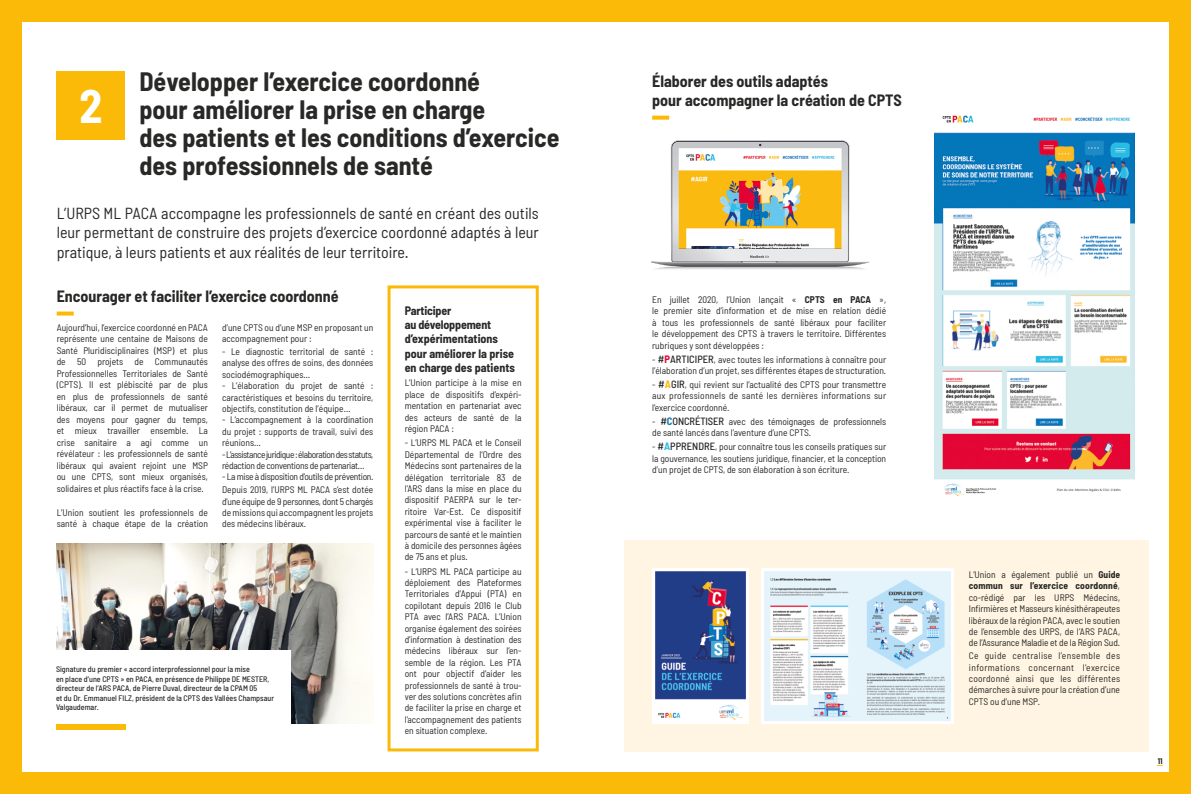
<style>
.page{position:relative;width:1191px;height:794px;background:#fff}
.page>*{position:absolute;margin:0;border:0;box-sizing:border-box;transform-origin:0 0}
.t1{font:700 semi-condensed 46px "Barlow";color:#fff}
.t2{font:700 semi-condensed 26px/28px "Barlow";color:#282827}
.t3{font:semi-condensed 16px/19.2px "Barlow";color:#282827;text-align:justify}
.t4{font:700 semi-condensed 16px/19.2px "Barlow";color:#282827}
.t5{font:700 semi-condensed 12px/14.4px "Barlow";color:#282827}
.t6{font:semi-condensed 9.5px/11.4px "Barlow";color:#282827;text-align:justify}
.t7{font:semi-condensed 9.5px/11.4px "Barlow";letter-spacing:-.05em;color:#282827}
.t8{font:semi-condensed 9.5px/12.8px "Barlow";letter-spacing:-.03em;color:#282827}
.t9{font:500 semi-condensed 8px/9.6px "Barlow";color:#282827}
.t10{font:700 semi-condensed 8px "Barlow";color:#282827}
.s1{font-weight:700}
.s2{font-weight:500;font-size:10.5px}
.s3{font-weight:700;font-size:10.5px;color:#e40234}
.s4{font-weight:700;font-size:10.5px;color:#fbba07}
.s5{font-weight:700;font-size:10.5px;color:#0d76bb}
.s6{font-weight:700;font-size:10.5px;color:#2fbce6}
</style>
<div class="page">
<div style="left:0;top:0;width:21px;height:794px;background:#fbba07"></div>
<div style="left:0;top:0;width:1191px;height:21px;background:#fbba07"></div>
<div style="left:0;top:772px;width:1191px;height:22px;background:#fbba07"></div>
<div style="left:1169px;top:0;width:22px;height:794px;background:#fbba07"></div>
<div style="left:57px;top:71px;width:68px;height:68px;background:#fbba07"></div>
<svg style="left:57px;top:311px;width:17px;height:4px"></svg>
<img style="left:57px;top:543px;width:316px;height:180px">
<div style="left:42px;top:650px;width:249px;height:74px;background:#fff"></div>
<div style="left:57px;top:724px;width:69px;height:6px;background:#fbba07"></div>
<div style="left:624px;top:540px;width:524px;height:211px;background:#fff5e2"></div>
<img style="left:934px;top:115px;width:200px;height:381px">
<img style="left:651px;top:140px;width:219px;height:129px">
<img style="left:761px;top:568px;width:192px;height:155px">
<img style="left:652px;top:568px;width:96px;height:155px">
<svg style="left:652px;top:116px;width:17px;height:4px"></svg>
<div style="left:387px;top:285px;width:152px;height:466px;border:3px solid #fbba07"></div>
<h1 class="t1" style="left:79px;top:78px;width:24px">2</h1>
<h2 class="t2" style="left:139px;top:67px;width:421px">Développer l’exercice coordonné<br>pour améliorer la prise en charge<br>des patients et les conditions d’exercice des professionnels de santé</h2>
<h3 class="t3" style="left:57px;top:203px;width:483px">L’URPS ML PACA accompagne les professionnels de santé en créant des outils leur permettant de construire des projets d’exercice coordonné adaptés à leur pratique, à leurs patients et aux réalités de leur territoire.</h3>
<h3 class="t4" style="left:57px;top:286px;width:283px">Encourager et faciliter l’exercice coordonné</h3>
<p class="t6" style="left:222px;top:321px;width:153px">d’une CPTS ou d’une MSP en proposant un accompagnement pour :</p>
<p class="t6" style="left:222px;top:345px;width:153px">- Le diagnostic territorial de santé : analyse des offres de soins, des données sociodémographiques…</p>
<p class="t6" style="left:222px;top:380px;width:153px">- L’élaboration du projet de santé : caractéristiques et besoins du territoire, objectifs, constitution de l’équipe…</p>
<p class="t6" style="left:222px;top:414px;width:153px">- L’accompagnement à la coordination du projet : supports de travail, suivi des réunions…</p>
<p class="t7" style="left:222px;top:448px;width:153px">- L’assistance juridique : élaboration des statuts, rédaction de conventions de partenariat…</p>
<p class="t8" style="left:222px;top:470px;width:153px">- La mise à disposition d’outils de prévention.<br>Depuis 2019, l’URPS ML PACA s’est dotée</p>
<p class="t6" style="left:222px;top:495px;width:153px">d’une équipe de 9 personnes, dont 5 chargés de missions qui accompagnent les projets des médecins libéraux.</p>
<p class="t6" style="left:57px;top:321px;width:153px">Aujourd’hui, l’exercice coordonné en PACA représente une centaine de Maisons de Santé Pluridisciplinaires (MSP) et plus de 50 projets de Communautés Professionnelles Territoriales de Santé (CPTS). Il est plébiscité par de plus en plus de professionnels de santé libéraux, car il permet de mutualiser des moyens pour gagner du temps, et mieux travailler ensemble. La crise sanitaire a agi comme un révélateur : les professionnels de santé libéraux qui avaient rejoint une MSP ou une CPTS, sont mieux organisés, solidaires et plus réactifs face à la crise.</p>
<p class="t6" style="left:57px;top:506px;width:153px">L’Union soutient les professionnels de santé à chaque étape de la création</p>
<p class="t9" style="left:56px;top:664px;width:219px">Signature du premier « accord interprofessionnel pour la mise<br>en place d’une CPTS » en PACA, en présence de Philippe DE MESTER, directeur de l’ARS PACA, de Pierre Duval, directeur de la CPAM 05<br>et du Dr. Emmanuel FILZ, président de la CPTS des Vallées Champsaur Valgaudemar.</p>
<p class="t5" style="left:405px;top:303px;width:112px">Participer<br>au développement d’expérimentations pour améliorer la prise en charge des patients</p>
<p class="t6" style="left:405px;top:377px;width:118px">L’Union participe à la mise en place de dispositifs d’expéri&shy;mentation en partenariat avec des acteurs de santé de la région PACA :</p>
<p class="t6" style="left:405px;top:437px;width:118px">- L’URPS ML PACA et le Conseil Départemental de l’Ordre des Médecins sont partenaires de la délégation territoriale 83 de l’ARS dans la mise en place du dispositif PAERPA sur le ter&shy;ritoire Var-Est. Ce dispositif expérimental vise à faciliter le parcours de santé et le maintien à domicile des personnes âgées de 75 ans et plus.</p>
<p class="t6" style="left:405px;top:565px;width:118px">- L’URPS ML PACA participe au déploiement des Plateformes Territoriales d’Appui (PTA) en copilotant depuis 2016 le Club PTA avec l’ARS PACA. L’Union organise également des soirées d’information à destination des médecins libéraux sur l’en&shy;semble de la région. Les PTA ont pour objectif d’aider les professionnels de santé à trou&shy;ver des solutions concrètes afin de faciliter la prise en charge et l’accompagnement des patients en situation complexe.</p>
<h3 class="t4" style="left:652px;top:71px;width:251px">Élaborer des outils adaptés<br>pour accompagner la création de CPTS</h3>
<p class="t6" style="left:652px;top:294px;width:235px">En juillet 2020, l’Union lançait « <span class="s1">CPTS en PACA</span> », le premier site d’information et de mise en relation dédié à tous les professionnels de santé libéraux pour faciliter le développement des CPTS à travers le territoire. Différentes rubriques y sont développées :</p>
<p class="t6" style="left:652px;top:353px;width:235px">- <span class="s2">#</span><span class="s3">P</span><span class="s2">ARTICIPER</span>, avec toutes les informations à connaître pour l’élaboration d’un projet, ses différentes étapes de structuration.</p>
<p class="t6" style="left:652px;top:379px;width:235px">- <span class="s2">#</span><span class="s4">A</span><span class="s2">GIR</span>, qui revient sur l’actualité des CPTS pour transmettre aux professionnels de santé les dernières informations sur l’exercice coordonné.</p>
<p class="t6" style="left:652px;top:415px;width:235px">- <span class="s2">#</span><span class="s5">C</span><span class="s2">ONCRÉTISER</span> avec des témoignages de professionnels de santé lancés dans l’aventure d’une CPTS.</p>
<p class="t6" style="left:652px;top:441px;width:235px">- <span class="s2">#</span><span class="s6">A</span><span class="s2">PPRENDRE</span>, pour connaître tous les conseils pratiques sur la gouvernance, les soutiens juridique, financier, et la conception d’un projet de CPTS, de son élaboration à son écriture.</p>
<p class="t6" style="left:969px;top:568px;width:153px">L’Union a également publié un <span class="s1">Guide commun sur l’exercice coordonné</span>, co-rédigé par les URPS Médecins, Infirmières et Masseurs kinésithérapeutes libéraux de la région PACA, avec le soutien de l’ensemble des URPS, de l’ARS PACA, de l’Assurance Maladie et de la Région Sud.</p>
<p class="t6" style="left:969px;top:650px;width:153px">Ce guide centralise l’ensemble des informations concernant l’exercice coordonné ainsi que les différentes démarches à suivre pour la création d’une CPTS ou d’une MSP.</p>
<p class="t10" style="left:1157px;top:756px;width:6px">11</p>
</div>
